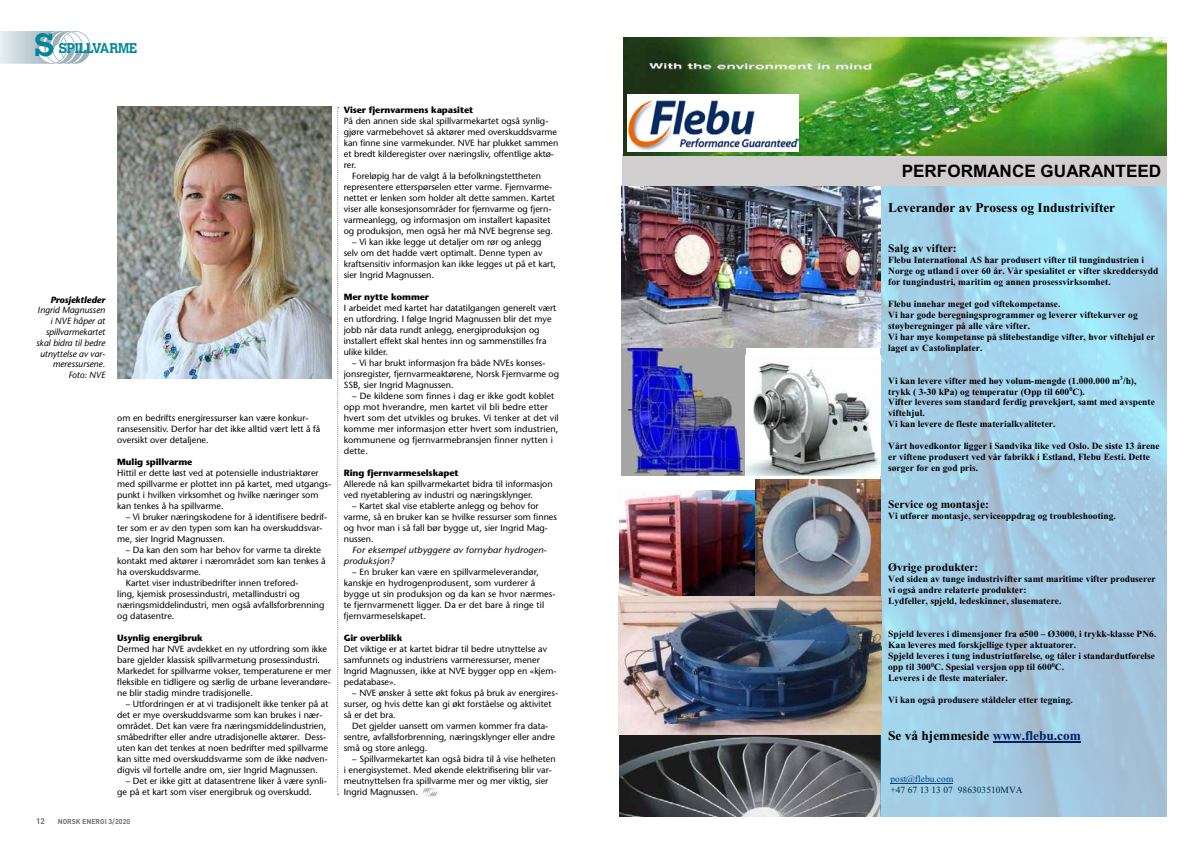
<style>
.page{position:relative;width:1191px;height:842px;background:#fff}
.page>*{position:absolute;margin:0;border:0;box-sizing:border-box;transform-origin:0 0}
.t1{font:700 32px "Calvert MT Std";color:#00859a}
.t2{font:700 17.1px "Arial";color:#000}
.t3{font:700 14px "Calvert MT Std";letter-spacing:-.01em;color:#00859a;scale:.93 1}
.t4{font:700 13.3px "Times New Roman";color:#000}
.t5{font:700 11.4px "Times New Roman";color:#000}
.t6{font:700 9.5px/11px "Times New Roman";color:#000}
.t7{font:9.5px "Times New Roman";letter-spacing:.005em;color:#000}
.t8{font:9.5px "Times New Roman";letter-spacing:.005em;color:#002060}
.t9{font:9px/11px "Stone Sans";color:#000}
.t10{font:700 9px "Stone Sans";letter-spacing:-.01em;color:#000}
.t11{font:italic 9px/10.8px "Stone Sans";letter-spacing:-.005em;color:#000;text-align:right}
.t12{font:italic 9px/11px "Stone Sans";letter-spacing:-.005em;color:#000;scale:1.08 1}
.t13{font:italic 700 9px "Stone Sans";letter-spacing:-.005em;color:#000}
.t14{font:700 8px "DIN";color:#717073}
.t15{font:700 7px "DIN";color:#717073}
.s1{color:#002060}
</style>
<div class="page">
<svg style="left:0;top:31px;width:91px;height:33px"></svg>
<svg style="left:423px;top:788px;width:14px;height:8px"></svg>
<img style="left:117px;top:106px;width:215px;height:272px">
<svg style="left:337px;top:107px;width:2px;height:688px"></svg>
<img style="left:619px;top:595px;width:262px;height:221px">
<img style="left:881px;top:186px;width:285px;height:630px">
<hr style="left:992px;top:741px;width:88px;height:1px;background:#002060">
<img style="left:621px;top:346px;width:124px;height:129px">
<img style="left:745px;top:362px;width:135px;height:114px">
<img style="left:622px;top:186px;width:258px;height:161px">
<img style="left:619px;top:491px;width:136px;height:105px">
<img style="left:755px;top:479px;width:125px;height:117px">
<div style="left:622px;top:154px;width:544px;height:32px;background:#d0cece"></div>
<img style="left:623px;top:37px;width:543px;height:118px">
<img style="left:627px;top:94px;width:171px;height:57px">
<h1 class="t1" style="left:34px;top:24px;width:21px">S</h1>
<h3 class="t3" style="left:59px;top:39px;width:86px">SPILLVARME</h3>
<p class="t13" style="left:51px;top:294px;width:56px">Prosjektleder</p>
<p class="t11" style="left:36px;top:305px;width:70px">Ingrid Magnussen i NVE håper at spillvarmekartet skal bidra til bedre utnyttelse av var&shy;meressursene.<br>Foto: NVE</p>
<p class="t9" style="left:117px;top:412px;width:205px">om en bedrifts energiressurser kan være konkur&shy;ransesensitiv. Derfor har det ikke alltid vært lett å få oversikt over detaljene.</p>
<p class="t10" style="left:117px;top:456px;width:77px">Mulig spillvarme</p>
<p class="t9" style="left:117px;top:467px;width:215px">Hittil er dette løst ved at potensielle industriaktører med spillvarme er plottet inn på kartet, med utgangs&shy;punkt i hvilken virksomhet og hvilke næringer som kan tenkes å ha spillvarme.</p>
<p class="t9" style="left:117px;top:511px;width:211px;text-indent:8px">– Vi bruker næringskodene for å identifisere bedrif&shy;ter som er av den typen som kan ha overskuddsvar&shy;me, sier Ingrid Magnussen.</p>
<p class="t9" style="left:126px;top:544px;width:197px">– Da kan den som har behov for varme ta direkte</p>
<p class="t9" style="left:117px;top:555px;width:210px">kontakt med aktører i nærområdet som kan tenkes å</p>
<p class="t9" style="left:117px;top:566px;width:85px">ha overskuddsvarme.</p>
<p class="t9" style="left:126px;top:577px;width:174px">Kartet viser industribedrifter innen trefored-</p>
<p class="t9" style="left:117px;top:588px;width:184px">ling, kjemisk prosessindustri, metallindustri og</p>
<p class="t9" style="left:117px;top:599px;width:209px">næringsmiddelindustri, men også avfallsforbrenning</p>
<p class="t9" style="left:117px;top:610px;width:59px">og datasentre.</p>
<p class="t10" style="left:117px;top:632px;width:87px">Usynlig energibruk</p>
<p class="t9" style="left:117px;top:643px;width:215px">Dermed har NVE avdekket en ny utfordring som ikke bare gjelder klassisk spillvarmetung prosessindustri.<br>Markedet for spillvarme vokser, temperaturene er mer fleksible en tidligere og særlig de urbane leverandøre&shy;ne blir stadig mindre tradisjonelle.</p>
<p class="t9" style="left:117px;top:698px;width:213px;text-indent:9px">– Utfordringen er at vi tradisjonelt ikke tenker på at det er mye overskuddsvarme som kan brukes i nær&shy;området. Det kan være fra næringsmiddelindustrien, småbedrifter eller andre utradisjonelle aktører. Dess&shy;uten kan det tenkes at noen bedrifter med spillvarme kan sitte med overskuddsvarme som de ikke nødven&shy;digvis vil fortelle andre om, sier Ingrid Magnussen.</p>
<p class="t9" style="left:117px;top:775px;width:211px;text-indent:9px">– Det er ikke gitt at datasentrene liker å være synli&shy;ge på et kart som viser energibruk og overskudd.</p>
<p class="t14" style="left:36px;top:816px;width:10px">12</p>
<p class="t15" style="left:58px;top:817px;width:74px">NORSK ENERGI 3/2020</p>
<p class="t10" style="left:344px;top:104px;width:131px">Viser fjernvarmens kapasitet</p>
<p class="t9" style="left:344px;top:115px;width:206px">På den annen side skal spillvarmekartet også synlig-</p>
<p class="t9" style="left:344px;top:126px;width:215px">gjøre varmebehovet så aktører med overskuddsvarme</p>
<p class="t9" style="left:344px;top:137px;width:216px">kan finne sine varmekunder. NVE har plukket sammen</p>
<p class="t9" style="left:344px;top:148px;width:212px">et bredt kilderegister over næringsliv, offentlige aktø-</p>
<p class="t9" style="left:344px;top:159px;width:14px">rer.</p>
<p class="t9" style="left:352px;top:170px;width:190px">Foreløpig har de valgt å la befolkningstettheten</p>
<p class="t9" style="left:344px;top:181px;width:210px">representere etterspørselen etter varme. Fjernvarme-</p>
<p class="t9" style="left:344px;top:192px;width:213px">nettet er lenken som holder alt dette sammen. Kartet</p>
<p class="t9" style="left:344px;top:203px;width:209px">viser alle konsesjonsområder for fjernvarme og fjern-</p>
<p class="t9" style="left:344px;top:214px;width:208px">varmeanlegg, og informasjon om installert kapasitet</p>
<p class="t9" style="left:344px;top:225px;width:211px">og produksjon, men også her må NVE begrense seg.</p>
<p class="t9" style="left:344px;top:236px;width:214px;text-indent:9px">– Vi kan ikke legge ut detaljer om rør og anlegg selv om det hadde vært optimalt. Denne typen av kraftsensitiv informasjon kan ikke legges ut på et kart, sier Ingrid Magnussen.</p>
<p class="t10" style="left:344px;top:291px;width:87px">Mer nytte kommer</p>
<p class="t9" style="left:344px;top:302px;width:214px">I arbeidet med kartet har datatilgangen generelt vært en utfordring. I følge Ingrid Magnussen blir det mye jobb når data rundt anlegg, energiproduksjon og installert effekt skal hentes inn og sammenstilles fra ulike kilder.</p>
<p class="t9" style="left:344px;top:357px;width:217px;text-indent:9px">– Vi har brukt informasjon fra både NVEs konses&shy;jonsregister, fjernvarmeaktørene, Norsk Fjernvarme og<br>SSB, sier Ingrid Magnussen.</p>
<p class="t9" style="left:344px;top:390px;width:216px;text-indent:9px">– De kildene som finnes i dag er ikke godt koblet opp mot hverandre, men kartet vil bli bedre etter hvert som det utvikles og brukes. Vi tenker at det vil komme mer informasjon etter hvert som industrien, kommunene og fjernvarmebransjen finner nytten i dette.</p>
<p class="t10" style="left:344px;top:467px;width:116px">Ring fjernvarmeselskapet</p>
<p class="t9" style="left:344px;top:478px;width:210px">Allerede nå kan spillvarmekartet bidra til informasjon ved nyetablering av industri og næringsklynger.</p>
<p class="t9" style="left:344px;top:500px;width:215px;text-indent:9px">– Kartet skal vise etablerte anlegg og behov for varme, så en bruker kan se hvilke ressurser som finnes og hvor man i så fall bør bygge ut, sier Ingrid Mag&shy;nussen.</p>
<p class="t12" style="left:344px;top:544px;width:189px;text-indent:9px">For eksempel utbyggere av fornybar hydrogen&shy;produksjon?</p>
<p class="t9" style="left:344px;top:566px;width:213px;text-indent:9px">– En bruker kan være en spillvarmeleverandør, kanskje en hydrogenprodusent, som vurderer å bygge ut sin produksjon og da kan se hvor nærmes&shy;te fjernvarmenett ligger. Da er det bare å ringe til fjernvarmeselskapet.</p>
<p class="t10" style="left:344px;top:632px;width:60px">Gir overblikk</p>
<p class="t9" style="left:344px;top:643px;width:214px">Det viktige er at kartet bidrar til bedre utnyttelse av samfunnets og industriens varmeressurser, mener Ingrid Magnussen, ikke at NVE bygger opp en «kjem&shy;pedatabase».</p>
<p class="t9" style="left:344px;top:687px;width:216px;text-indent:8px">– NVE ønsker å sette økt fokus på bruk av energires&shy;surser, og hvis dette kan gi økt forståelse og aktivitet så er det bra.</p>
<p class="t9" style="left:344px;top:720px;width:213px;text-indent:9px">Det gjelder uansett om varmen kommer fra data&shy;sentre, avfallsforbrenning, næringsklynger eller andre små og store anlegg.</p>
<p class="t9" style="left:344px;top:753px;width:213px;text-indent:9px">– Spillvarmekartet kan også bidra til å vise helheten i energisystemet. Med økende elektrifisering blir var&shy;meutnyttelsen fra spillvarme mer og mer viktig, sier Ingrid Magnussen.</p>
<h2 class="t2" style="left:901px;top:161px;width:261px">PERFORMANCE GUARANTEED</h2>
<h3 class="t4" style="left:888px;top:200px;width:228px">Leverandør av Prosess og Industrivifter</h3>
<p class="t5" style="left:888px;top:242px;width:70px">Salg av vifter:</p>
<p class="t6" style="left:888px;top:255px;width:272px">Flebu International AS har produsert vifter til tungindustrien i<br>Norge og utland i over 60 år. Vår spesialitet er vifter skreddersydd for tungindustri, maritim og annen prosessvirksomhet.</p>
<p class="t6" style="left:888px;top:298px;width:268px">Flebu innehar meget god viftekompetanse.<br>Vi har gode beregningsprogrammer og leverer viftekurver og støyberegninger på alle våre vifter.<br>Vi har mye kompetanse på slitebestandige vifter, hvor viftehjul er laget av Castolinplater.</p>
<p class="t6" style="left:888px;top:375px;width:268px">Vi kan levere vifter med høy volum-mengde (1.000.000 m<sup>3</sup>/h), trykk ( 3-30 kPa) og temperatur (Opp til 600<sup>0</sup>C).<br>Vifter leveres som standard ferdig prøvekjørt, samt med avspente viftehjul.<br>Vi kan levere de fleste materialkvaliteter.</p>
<p class="t6" style="left:888px;top:441px;width:273px">Vårt hovedkontor ligger i Sandvika like ved Oslo. De siste 13 årene er viftene produsert ved vår fabrikk i Estland, Flebu Eesti. Dette sørger for en god pris.</p>
<p class="t5" style="left:888px;top:497px;width:102px">Service og montasje:</p>
<p class="t6" style="left:888px;top:510px;width:229px">Vi utfører montasje, serviceoppdrag og troubleshooting.</p>
<p class="t5" style="left:888px;top:561px;width:92px">Øvrige produkter:</p>
<p class="t6" style="left:888px;top:574px;width:269px">Ved siden av tunge industrivifter samt maritime vifter produserer vi også andre relaterte produkter:<br>Lydfeller, spjeld, ledeskinner, slusematere.</p>
<p class="t6" style="left:888px;top:629px;width:270px">Spjeld leveres i dimensjoner fra ø500 – Ø3000, i trykk-klasse PN6.<br>Kan leveres med forskjellige typer aktuatorer.<br>Spjeld leveres i tung industriutførelse, og tåler i standardutførelse opp til 300<sup>0</sup>C. Spesial versjon opp til 600<sup>0</sup>C.<br>Leveres i de fleste materialer.</p>
<p class="t6" style="left:888px;top:694px;width:186px">Vi kan også produsere ståldeler etter tegning.</p>
<h3 class="t4" style="left:888px;top:728px;width:194px">Se vå hjemmeside <span class="s1">www.flebu.com</span></h3>
<p class="t8" style="left:890px;top:774px;width:64px">post@flebu.com</p>
<p class="t7" style="left:890px;top:785px;width:134px">+47 67 13 13 07 986303510MVA</p>
</div>
